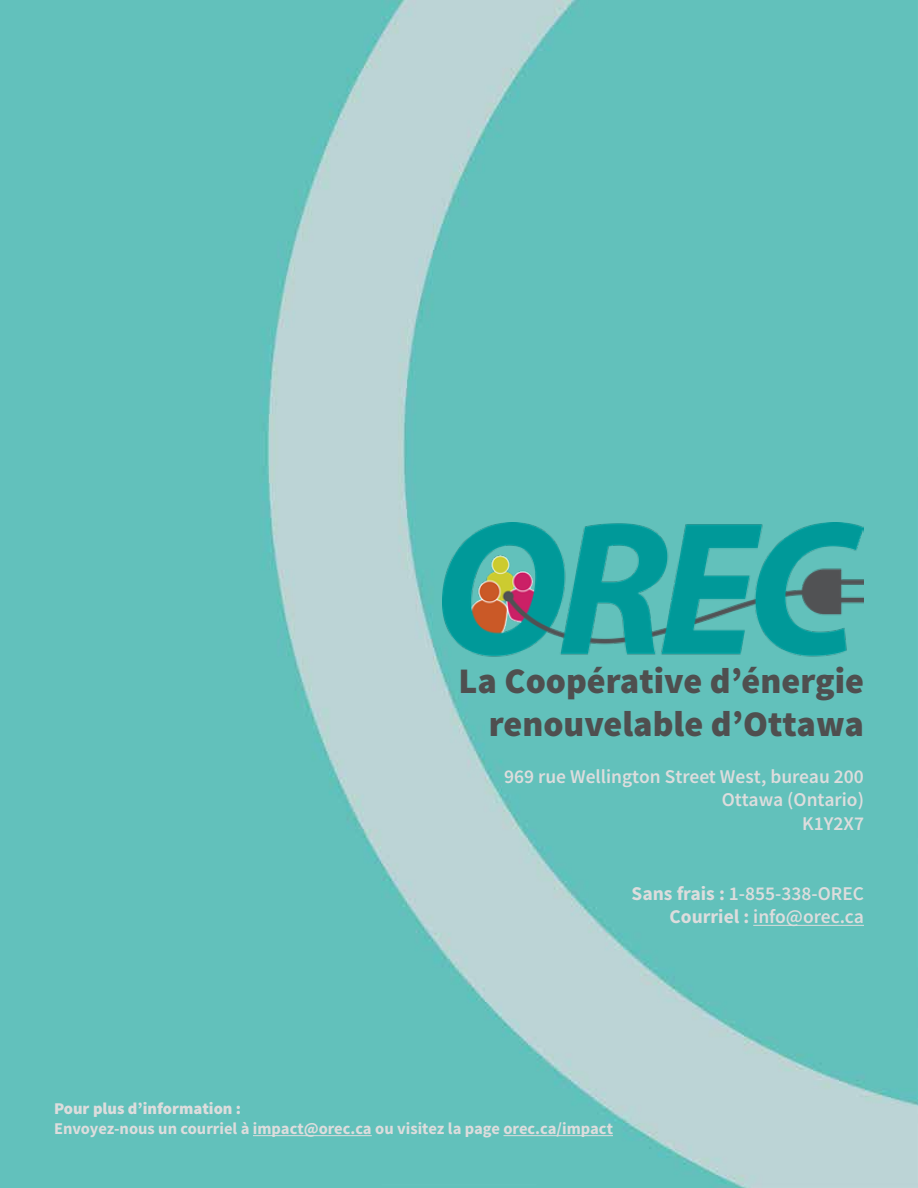
<style>
.page{position:relative;width:918px;height:1188px;background:#fff}
.page>*{position:absolute;margin:0;border:0;box-sizing:border-box;transform-origin:0 0}
.t1{font:900 36px/43.2px "Source Sans Pro";color:#4f4f4f;text-align:right}
.t2{font:600 19.5px/23.4px "Source Sans Pro";color:#ddd;text-align:right}
.t3{font:700 16.5px "Source Sans Pro";color:#ddd}
.t4{font:900 16.5px "Source Sans Pro";color:#ddd}
.s1{font-weight:700}
</style>
<div class="page">
<img style="left:20px;top:0;width:898px;height:1188px">
<div style="left:0;top:0;width:20px;height:1188px;background:#62c1bc"></div>
<hr style="left:253px;top:1135px;width:119px;height:1px;background:#ddd">
<hr style="left:503px;top:1135px;width:110px;height:1px;background:#ddd">
<hr style="left:753px;top:925px;width:111px;height:1px;background:#ddd">
<img style="left:443px;top:522px;width:421px;height:140px">
<h1 class="t1" style="left:459px;top:661px;width:407px">La Coopérative d’énergie renouvelable d’Ottawa</h1>
<p class="t2" style="left:504px;top:765px;width:361px">969 rue Wellington Street West, bureau 200<br>Ottawa (Ontario)<br>K1Y2X7</p>
<p class="t2" style="left:632px;top:882px;width:234px"><span class="s1">Sans frais :</span> 1-855-338-OREC<br><span class="s1">Courriel :</span> info@orec.ca</p>
<p class="t4" style="left:54px;top:1098px;width:189px">Pour plus d’information :</p>
<p class="t3" style="left:54px;top:1118px;width:561px">Envoyez-nous un courriel à impact@orec.ca ou visitez la page orec.ca/impact</p>
</div>
